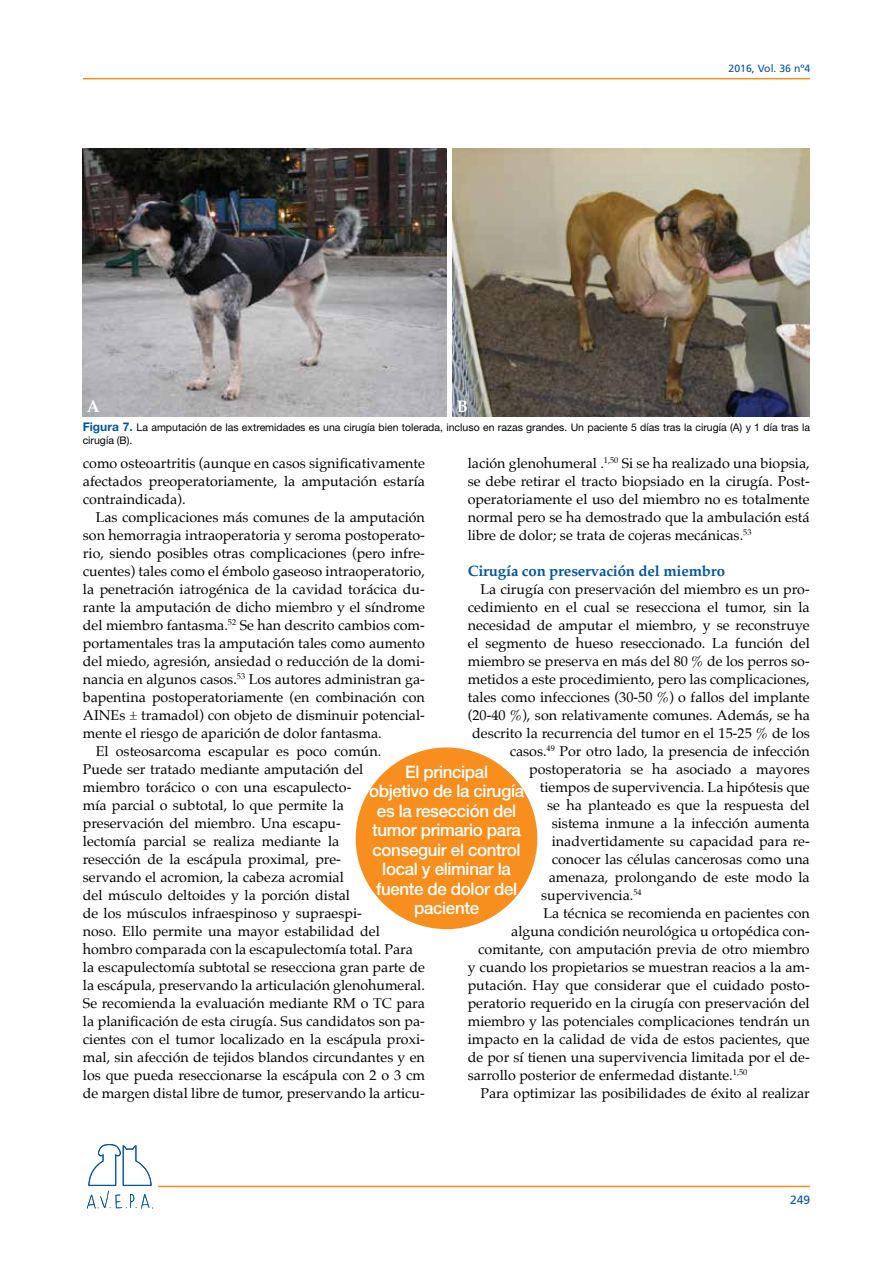
<style>
.page{position:relative;width:893px;height:1263px;background:#fff}
.page>*{position:absolute;margin:0;border:0;box-sizing:border-box;transform-origin:0 0}
.t1{font:500 17.25px/19.5px "Helvetica Neue LT Std";letter-spacing:-.02em;color:#fff;text-align:center}
.t2{font:700 16.8px "Palatino";color:#fff}
.t3{font:700 15px "Palatino";letter-spacing:-.01em;color:#0054a4}
.t4{font:14.25px/18px "Palatino";color:#000;text-align:justify}
.t5{font:12px "Frutiger";color:#0054a4}
.t6{font:10.5px/12.6px "Helvetica Neue LT Std";color:#000}
.t7{font:10.5px "Frutiger";color:#0054a4}
.s1{font-weight:700;font-size:12px;color:#0054a4}
</style>
<div class="page">
<hr style="left:158px;top:1186px;width:652px;height:1px;background:#f78e1e">
<hr style="left:83px;top:78px;width:727px;height:1px;background:#f78e1e">
<svg style="left:87px;top:1144px;width:66px;height:65px"></svg>
<img style="left:83px;top:149px;width:363px;height:268px">
<img style="left:452px;top:149px;width:357px;height:268px">
<div style="left:356px;top:747px;width:181px;height:182px;background:#f78e1e;border-radius:50%"></div>
<p class="t2" style="left:87px;top:392px;width:15px">A</p>
<p class="t2" style="left:457px;top:392px;width:13px">B</p>
<p class="t7" style="left:729px;top:62px;width:83px">2016, Vol. 36 nº4</p>
<p class="t6" style="left:83px;top:421px;width:729px"><span class="s1">Figura 7.</span> La amputación de las extremidades es una cirugía bien tolerada, incluso en razas grandes. Un paciente 5 días tras la cirugía (A) y 1 día tras la cirugía (B).</p>
<p class="t4" style="left:468px;top:454px;width:344px">lación glenohumeral .<sup>1,50</sup> Si se ha realizado una biopsia, se debe retirar el tracto biopsiado en la cirugía. Post&shy;operatoriamente el uso del miembro no es totalmente normal pero se ha demostrado que la ambulación está libre de dolor; se trata de cojeras mecánicas.<sup>53</sup></p>
<p class="t3" style="left:468px;top:558px;width:259px">Cirugía con preservación del miembro</p>
<p class="t4" style="left:480px;top:580px;width:331px">La cirugía con preservación del miembro es un pro-</p>
<p class="t4" style="left:468px;top:598px;width:343px">cedimiento en el cual se resecciona el tumor, sin la</p>
<p class="t4" style="left:468px;top:616px;width:344px">necesidad de amputar el miembro, y se reconstruye</p>
<p class="t4" style="left:468px;top:634px;width:344px">el segmento de hueso reseccionado. La función del</p>
<p class="t4" style="left:468px;top:652px;width:343px">miembro se preserva en más del 80 % de los perros so-</p>
<p class="t4" style="left:468px;top:670px;width:343px">metidos a este procedimiento, pero las complicaciones,</p>
<p class="t4" style="left:468px;top:688px;width:343px">tales como infecciones (30-50 %) o fallos del implante</p>
<p class="t4" style="left:468px;top:706px;width:343px">(20-40 %), son relativamente comunes. Además, se ha</p>
<p class="t4" style="left:472px;top:724px;width:339px">descrito la recurrencia del tumor en el 15-25 % de los</p>
<p class="t4" style="left:510px;top:742px;width:301px">casos.<sup>49</sup> Por otro lado, la presencia de infección</p>
<p class="t4" style="left:529px;top:760px;width:282px">postoperatoria se ha asociado a mayores</p>
<p class="t4" style="left:540px;top:778px;width:271px">tiempos de supervivencia. La hipótesis que</p>
<p class="t4" style="left:547px;top:796px;width:264px">se ha planteado es que la respuesta del</p>
<p class="t4" style="left:552px;top:814px;width:259px">sistema inmune a la infección aumenta</p>
<p class="t4" style="left:552px;top:832px;width:259px">inadvertidamente su capacidad para re-</p>
<p class="t4" style="left:552px;top:850px;width:259px">conocer las células cancerosas como una</p>
<p class="t4" style="left:549px;top:868px;width:263px">amenaza, prolongando de este modo la</p>
<p class="t4" style="left:541px;top:886px;width:102px">supervivencia.<sup>54</sup></p>
<p class="t4" style="left:543px;top:904px;width:268px">La técnica se recomienda en pacientes con</p>
<p class="t4" style="left:511px;top:922px;width:300px">alguna condición neurológica u ortopédica con-</p>
<p class="t4" style="left:478px;top:940px;width:333px">comitante, con amputación previa de otro miembro</p>
<p class="t4" style="left:468px;top:958px;width:343px">y cuando los propietarios se muestran reacios a la am-</p>
<p class="t4" style="left:468px;top:976px;width:344px">putación. Hay que considerar que el cuidado posto-</p>
<p class="t4" style="left:468px;top:994px;width:343px">peratorio requerido en la cirugía con preservación del</p>
<p class="t4" style="left:468px;top:1012px;width:344px">miembro y las potenciales complicaciones tendrán un</p>
<p class="t4" style="left:468px;top:1030px;width:343px">impacto en la calidad de vida de estos pacientes, que</p>
<p class="t4" style="left:468px;top:1048px;width:343px">de por sí tienen una supervivencia limitada por el de-</p>
<p class="t4" style="left:468px;top:1066px;width:281px">sarrollo posterior de enfermedad distante.<sup>1,50</sup></p>
<p class="t4" style="left:480px;top:1084px;width:331px">Para optimizar las posibilidades de éxito al realizar</p>
<p class="t4" style="left:83px;top:454px;width:344px">como osteoartritis (aunque en casos significativamente afectados preoperatoriamente, la amputación estaría contraindicada).</p>
<p class="t4" style="left:96px;top:508px;width:331px">Las complicaciones más comunes de la amputación</p>
<p class="t4" style="left:83px;top:526px;width:344px">son hemorragia intraoperatoria y seroma postoperato-</p>
<p class="t4" style="left:83px;top:544px;width:343px">rio, siendo posibles otras complicaciones (pero infre-</p>
<p class="t4" style="left:83px;top:562px;width:344px">cuentes) tales como el émbolo gaseoso intraoperatorio,</p>
<p class="t4" style="left:83px;top:580px;width:344px">la penetración iatrogénica de la cavidad torácica du-</p>
<p class="t4" style="left:83px;top:598px;width:344px">rante la amputación de dicho miembro y el síndrome</p>
<p class="t4" style="left:83px;top:616px;width:344px">del miembro fantasma.<sup>52</sup> Se han descrito cambios com-</p>
<p class="t4" style="left:83px;top:634px;width:343px">portamentales tras la amputación tales como aumento</p>
<p class="t4" style="left:83px;top:652px;width:344px">del miedo, agresión, ansiedad o reducción de la domi-</p>
<p class="t4" style="left:83px;top:670px;width:343px">nancia en algunos casos.<sup>53</sup> Los autores administran ga-</p>
<p class="t4" style="left:83px;top:688px;width:344px">bapentina postoperatoriamente (en combinación con</p>
<p class="t4" style="left:83px;top:706px;width:343px">AINEs ± tramadol) con objeto de disminuir potencial-</p>
<p class="t4" style="left:83px;top:724px;width:300px">mente el riesgo de aparición de dolor fantasma.</p>
<p class="t4" style="left:96px;top:742px;width:287px">El osteosarcoma escapular es poco común.</p>
<p class="t4" style="left:83px;top:760px;width:282px">Puede ser tratado mediante amputación del</p>
<p class="t4" style="left:83px;top:778px;width:270px">miembro torácico o con una escapulecto-</p>
<p class="t4" style="left:83px;top:796px;width:262px">mía parcial o subtotal, lo que permite la</p>
<p class="t4" style="left:83px;top:814px;width:259px">preservación del miembro. Una escapu-</p>
<p class="t4" style="left:83px;top:832px;width:258px">lectomía parcial se realiza mediante la</p>
<p class="t4" style="left:83px;top:850px;width:259px">resección de la escápula proximal, pre-</p>
<p class="t4" style="left:83px;top:868px;width:262px">servando el acromion, la cabeza acromial</p>
<p class="t4" style="left:83px;top:886px;width:269px">del músculo deltoides y la porción distal</p>
<p class="t4" style="left:83px;top:904px;width:281px">de los músculos infraespinoso y supraespi-</p>
<p class="t4" style="left:83px;top:922px;width:298px">noso. Ello permite una mayor estabilidad del</p>
<p class="t4" style="left:83px;top:940px;width:332px">hombro comparada con la escapulectomía total. Para</p>
<p class="t4" style="left:83px;top:958px;width:343px">la escapulectomía subtotal se resecciona gran parte de</p>
<p class="t4" style="left:83px;top:976px;width:343px">la escápula, preservando la articulación glenohumeral.</p>
<p class="t4" style="left:83px;top:994px;width:343px">Se recomienda la evaluación mediante RM o TC para</p>
<p class="t4" style="left:83px;top:1012px;width:344px">la planificación de esta cirugía. Sus candidatos son pa-</p>
<p class="t4" style="left:83px;top:1030px;width:343px">cientes con el tumor localizado en la escápula proxi-</p>
<p class="t4" style="left:83px;top:1048px;width:343px">mal, sin afección de tejidos blandos circundantes y en</p>
<p class="t4" style="left:83px;top:1066px;width:343px">los que pueda reseccionarse la escápula con 2 o 3 cm</p>
<p class="t4" style="left:83px;top:1084px;width:343px">de margen distal libre de tumor, preservando la articu-</p>
<p class="t1" style="left:369px;top:762px;width:157px">El principal<br>objetivo de la cirugía es la resección del tumor primario para conseguir el control local y eliminar la fuente de dolor del paciente</p>
<p class="t5" style="left:790px;top:1193px;width:22px">249</p>
</div>
